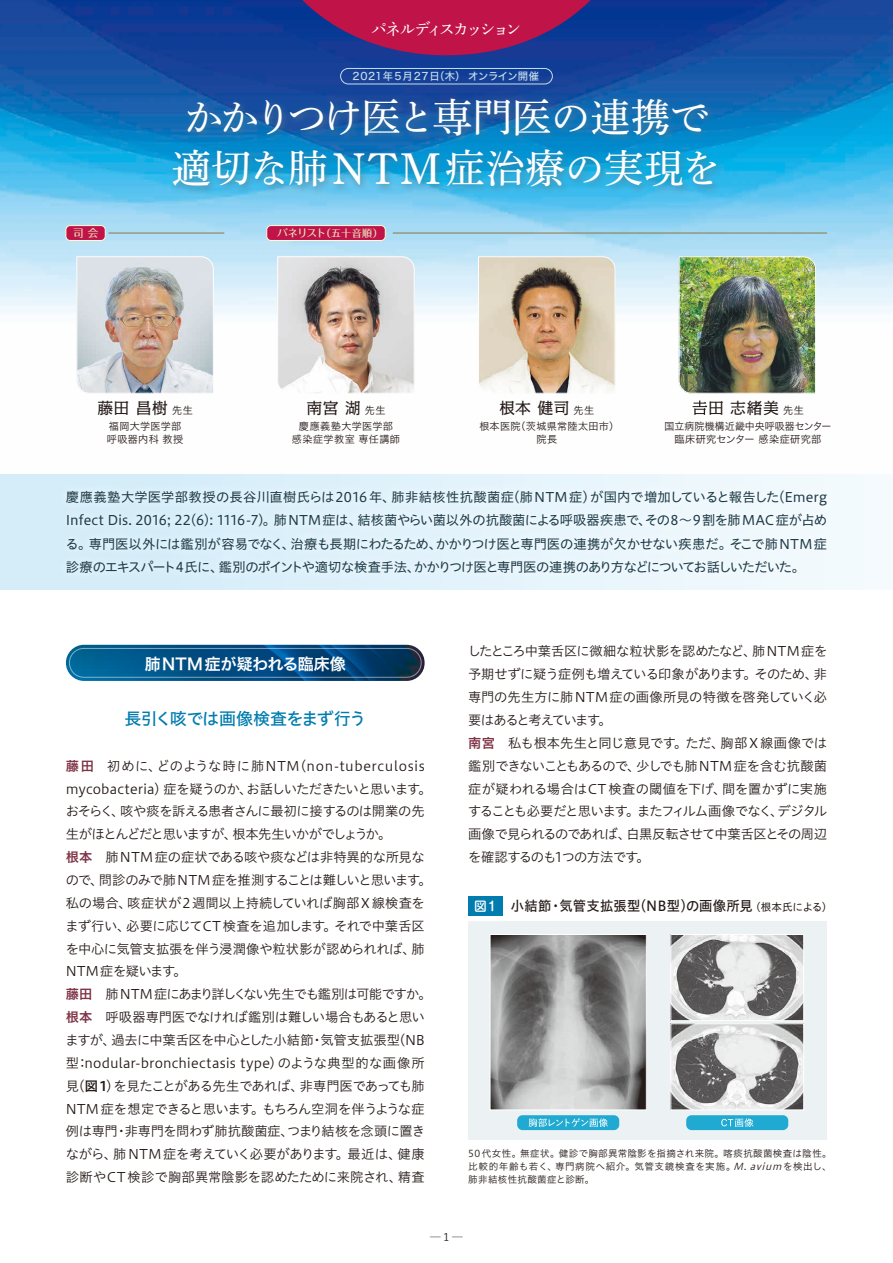
<style>
.page{position:relative;width:893px;height:1263px;background:#fff}
.page>*{position:absolute;margin:0;border:0;box-sizing:border-box;transform-origin:0 0}
.t1{font:39.3px/51px "Shuei Min Pr 6 N M";letter-spacing:-.015em;color:#fff;text-align:center}
.t2{font:16.95px "Hiragino UD Sans Std N W5";letter-spacing:-.04em;color:#007cae}
.t3{font:15.9px "Kakumin Pro";letter-spacing:.025em;color:#251b18}
.t4{font:15.9px "Hira Kaku Std N W6";letter-spacing:.01em;color:#fff}
.t5{font:15.9px "Shuei Min Pr 6 N M";letter-spacing:-.14em;color:#fff}
.t6{font:13.8px "Hiragino UD Sans Std N W5";letter-spacing:.025em;color:#251b18;scale:.96 1}
.t7{font:13.35px/22.8px "Hiragino UD Sans Std N W3";letter-spacing:-.03em;color:#251b18}
.t8{font:13.35px/23.4px "Hiragino UD Sans Std N W4";letter-spacing:-.09em;color:#1c3a47;text-align:justify}
.t9{font:500 10.65px "Yu Go";color:#251b18}
.t10{font:500 10.65px "Folk Pro";color:#e7e3be}
.t11{font:10.35px "Hira Kaku Std N W5";letter-spacing:.05em;color:#c6deec}
.t12{font:10.05px/12.8px "Hira Kaku Std N W3";letter-spacing:.03em;color:#251b18;text-align:center}
.t13{font:500 10.05px "Folk Pro";color:#e7e3be}
.t14{font:9.6px/12.8px "Hiragino UD Sans Std N W3";letter-spacing:.04em;color:#251b18;text-align:justify}
.s1{font-family:"Shuei Min Pr 6 N L";font-size:44.4px}
.s2{font-size:10.65px}
.s3{font-family:"Hira Kaku Std N W3";font-size:10.05px}
.s4{font-family:"Hiragino UD Sans Std N W6";color:#7e3346}
.s5{font-family:"Hiragino UD Sans Std N W6"}
.s6{font-family:"Shin M Go";font-weight:500;font-size:12.75px;color:#fff}
.s7{font-family:"Hiragino UD Sans Std N W4";font-size:10.65px}
.s8{font-style:italic}
</style>
<div class="page">
<img style="left:66px;top:645px;width:359px;height:36px;border-radius:18px">
<div style="left:69px;top:648px;width:352px;height:30px;border:1px solid #fff;border-radius:14px"></div>
<svg style="left:0;top:0;width:893px;height:590px"></svg>
<div style="left:0;top:475px;width:893px;height:114px;background:linear-gradient(to right,#d0ebf9,#f5fafd)"></div>
<svg style="left:291px;top:0;width:311px;height:55px;background:#822062"></svg>
<div style="left:169px;top:95px;width:556px;height:101px;background:#5b7d8d;opacity:.75"></div>
<div style="left:340px;top:68px;width:213px;height:16px;border:1px solid #c6deec;border-radius:8px"></div>
<div style="left:58px;top:482px;width:778px;height:100px;background:linear-gradient(to right,#d7eef9,#f4fafd)"></div>
<img style="left:76px;top:256px;width:138px;height:138px">
<svg style="left:277px;top:256px;width:138px;height:138px;background:#cbc0ba"></svg>
<svg style="left:478px;top:256px;width:138px;height:138px;background:#cfbca4"></svg>
<img style="left:678px;top:256px;width:138px;height:138px">
<hr style="left:108px;top:233px;width:116px;height:1px;background:#874">
<div style="left:66px;top:226px;width:39px;height:14px;background:#c01348;border-radius:4px"></div>
<div style="left:66px;top:225px;width:39px;height:16px;border:1px solid #fffcdb;border-radius:4px"></div>
<hr style="left:393px;top:233px;width:434px;height:1px;background:#874">
<div style="left:267px;top:226px;width:118px;height:14px;background:#c01348;border-radius:4px"></div>
<div style="left:267px;top:225px;width:118px;height:16px;border:1px solid #fffcdb;border-radius:4px"></div>
<svg style="left:693px;top:400px;width:14px;height:15px"></svg>
<div style="left:468px;top:922px;width:359px;height:218px;background:#ecf2f3"></div>
<div style="left:517px;top:1115px;width:102px;height:15px;background:#20aad2;border-radius:5px"></div>
<svg style="left:529px;top:1118px;width:79px;height:9px"></svg>
<div style="left:686px;top:1115px;width:102px;height:15px;background:#20aad2;border-radius:5px"></div>
<svg style="left:721px;top:1118px;width:32px;height:9px"></svg>
<img style="left:672px;top:1025px;width:130px;height:83px">
<div style="left:670px;top:1023px;width:134px;height:87px;border:1px solid #fff"></div>
<img style="left:672px;top:936px;width:130px;height:83px">
<div style="left:670px;top:934px;width:134px;height:87px;border:1px solid #fff"></div>
<img style="left:492px;top:936px;width:153px;height:172px">
<div style="left:490px;top:934px;width:157px;height:176px;border:1px solid #fff"></div>
<svg style="left:468px;top:896px;width:44px;height:26px"></svg>
<div style="left:468px;top:896px;width:34px;height:19px;background:#007cae"></div>
<div style="left:503px;top:890px;width:331px;height:31px;background:#fff"></div>
<p class="t5" style="left:372px;top:15px;width:151px">パネルディスカッション</p>
<p class="t11" style="left:353px;top:68px;width:188px">2021年5月27日（木） オンライン開催</p>
<h1 class="t1" style="left:172px;top:87px;width:551px">かかりつけ医と専門医の連携で適切な肺<span class="s1">NTM</span>症治療の実現を</h1>
<p class="t10" style="left:73px;top:224px;width:27px">司 会</p>
<p class="t13" style="left:277px;top:225px;width:107px"><span class="s2">パネリスト</span>（五十音順）</p>
<p class="t3" style="left:97px;top:395px;width:97px">藤田 昌樹 <span class="s3">先生</span></p>
<p class="t12" style="left:107px;top:420px;width:78px;text-align:left">福岡大学医学部呼吸器内科 教授</p>
<p class="t3" style="left:306px;top:395px;width:81px">南宮 湖 <span class="s3">先生</span></p>
<p class="t12" style="left:292px;top:420px;width:110px">慶應義塾大学医学部<br>感染症学教室 専任講師</p>
<p class="t3" style="left:499px;top:395px;width:96px">根本 健司 <span class="s3">先生</span></p>
<p class="t12" style="left:479px;top:420px;width:141px">根本医院（茨城県常陸太田市）院長</p>
<p class="t3" style="left:708px;top:395px;width:97px">田 志緒美 <span class="s3">先生</span></p>
<p class="t12" style="left:664px;top:420px;width:168px">国立病院機構近畿中央呼吸器センター臨床研究センター 感染症研究部</p>
<p class="t8" style="left:66px;top:485px;width:763px">慶應義塾大学医学部教授の長谷川直樹氏らは2016年、肺非結核性抗酸菌症（肺NTM症）が国内で増加していると報告した（Emerg Infect Dis. 2016; 22(6): 1116-7）。肺NTM症は、結核菌やらい菌以外の抗酸菌による呼吸器疾患で、その8～9割を肺MAC症が占める。専門医以外には鑑別が容易でなく、治療も長期にわたるため、かかりつけ医と専門医の連携が欠かせない疾患だ。そこで肺NTM症診療のエキスパート4氏に、鑑別のポイントや適切な検査手法、かかりつけ医と専門医の連携のあり方などについてお話しいただいた。</p>
<p class="t4" style="left:145px;top:651px;width:203px">肺NTM症が疑われる臨床像</p>
<p class="t2" style="left:124px;top:706px;width:244px">長引く咳では画像検査をまず行う</p>
<p class="t7" style="left:66px;top:753px;width:368px"><span class="s4">藤田</span>　初めに、どのような時に肺NTM（non-tuberculosis mycobacteria）症を疑うのか、お話しいただきたいと思います。おそらく、咳や痰を訴える患者さんに最初に接するのは開業の先生がほとんどだと思いますが、根本先生いかがでしょうか。<br><span class="s4">根本</span>　肺NTM症の症状である咳や痰などは非特異的な所見なので、問診のみで肺NTM 症を推測することは難しいと思います。私の場合、咳症状が2週間以上持続していれば胸部X線検査をまず行い、必要に応じてCT検査を追加します。それで中葉舌区を中心に気管支拡張を伴う浸潤像や粒状影が認められれば、肺NTM症を疑います。<br><span class="s4">藤田</span>　肺NTM 症にあまり詳しくない先生でも鑑別は可能ですか。<span class="s4">根本</span>　呼吸器専門医でなければ鑑別は難しい場合もあると思いますが、過去に中葉舌区を中心とした小結節・気管支拡張型（NB型：nodular-bronchiectasis type）のような典型的な画像所見（<span class="s5">図1</span>）を見たことがある先生であれば、非専門医であっても肺NTM 症を想定できると思います。もちろん空洞を伴うような症例は専門・非専門を問わず肺抗酸菌症、つまり結核を念頭に置きながら、肺NTM 症を考えていく必要があります。最近は、健康診断やCT検診で胸部異常陰影を認めたために来院され、精査</p>
<p class="t7" style="left:468px;top:639px;width:361px">したところ中葉舌区に微細な粒状影を認めたなど、肺NTM症を予期せずに疑う症例も増えている印象があります。そのため、非専門の先生方に肺NTM症の画像所見の特徴を啓発していく必要はあると考えています。<br><span class="s4">南宮</span>　私も根本先生と同じ意見です。ただ、胸部X 線画像では鑑別できないこともあるので、少しでも肺NTM 症を含む抗酸菌症が疑われる場合はCT検査の閾値を下げ、間を置かずに実施することも必要だと思います。またフィルム画像でなく、デジタル画像で見られるのであれば、白黒反転させて中葉舌区とその周辺を確認するのも1つの方法です。</p>
<p class="t6" style="left:474px;top:895px;width:374px"><span class="s6">図1</span> 小結節・気管支拡張型（NB型）の画像所見<span class="s7">（根本氏による）</span></p>
<p class="t14" style="left:468px;top:1146px;width:365px">50 代女性。無症状。健診で胸部異常陰影を指摘され来院。喀痰抗酸菌検査は陰性。比較的年齢も若く、専門病院へ紹介。気管支鏡検査を実施。<span class="s8">M.avium</span>を検出し、肺非結核性抗酸菌症と診断。</p>
<p class="t9" style="left:430px;top:1227px;width:34px">─1─</p>
</div>
